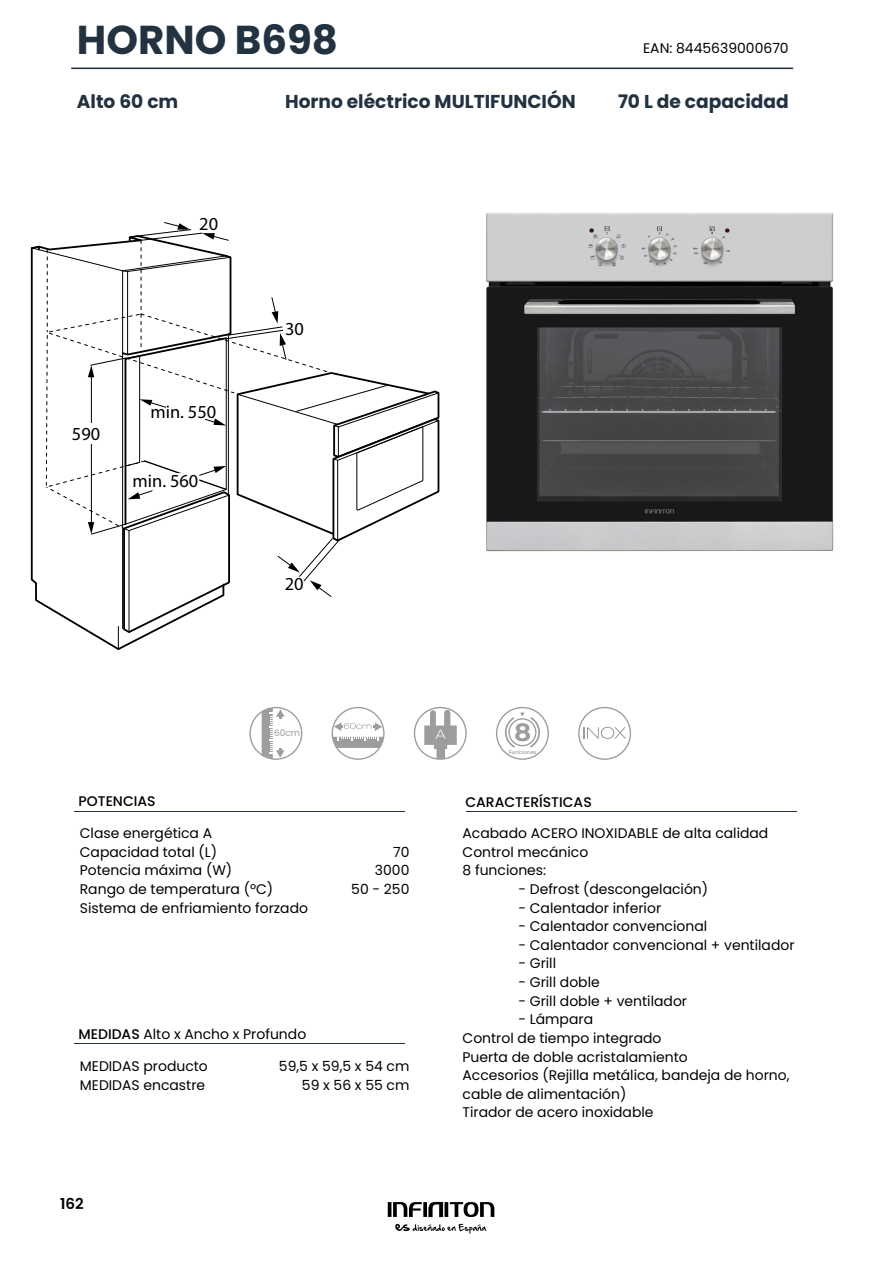
<style>
.page{position:relative;width:893px;height:1263px;background:#fff}
.page>*{position:absolute;margin:0;border:0;box-sizing:border-box;transform-origin:0 0}
.t1{font:700 40.35px "Poppins";color:#223241}
.t2{font:100 25.05px "Montserrat";color:#9d9d9c}
.t3{font:700 18.6px "Poppins";color:#223241}
.t4{font:18.45px "Myriad Pro";color:#000}
.t5{font:600 15px "Poppins";color:#000}
.t6{font:13.95px/18.6px "Poppins";color:#000}
.t7{font:500 13.95px "Poppins";color:#000}
.t8{font:9px "Poppins";color:#9d9d9c}
.t9{font:600 5.1px "Montserrat";color:#9d9d9c}
.s1{font-weight:500}
</style>
<div class="page">
<svg style="left:30px;top:222px;width:410px;height:427px"></svg>
<hr style="left:388px;top:1202px;width:3px;height:15px;background:#000">
<svg style="left:393px;top:1202px;width:29px;height:15px"></svg>
<svg style="left:423px;top:1202px;width:4px;height:15px"></svg>
<svg style="left:428px;top:1202px;width:15px;height:15px"></svg>
<hr style="left:445px;top:1202px;width:3px;height:15px;background:#000">
<svg style="left:450px;top:1202px;width:44px;height:15px"></svg>
<svg style="left:395px;top:1224px;width:91px;height:10px"></svg>
<svg style="left:414px;top:707px;width:53px;height:53px"></svg>
<svg style="left:332px;top:707px;width:53px;height:53px"></svg>
<svg style="left:496px;top:707px;width:53px;height:53px"></svg>
<svg style="left:578px;top:707px;width:53px;height:53px"></svg>
<svg style="left:249px;top:707px;width:53px;height:53px"></svg>
<img style="left:486px;top:213px;width:348px;height:339px">
<hr style="left:72px;top:68px;width:721px;height:1px;background:#223241">
<hr style="left:74px;top:811px;width:331px;height:1px;background:#223241">
<hr style="left:466px;top:811px;width:331px;height:1px;background:#223241">
<hr style="left:74px;top:1043px;width:331px;height:1px;background:#223241">
<h1 class="t1" style="left:77px;top:16px;width:263px">HORNO B698</h1>
<p class="t6" style="left:643px;top:39px;width:147px">EAN: 8445639000670</p>
<h3 class="t3" style="left:77px;top:90px;width:103px">Alto 60 cm</h3>
<h3 class="t3" style="left:285px;top:90px;width:292px">Horno eléctrico MULTIFUNCIÓN</h3>
<h3 class="t3" style="left:618px;top:90px;width:172px">70 L de capacidad</h3>
<h3 class="t4" style="left:199px;top:212px;width:20px">20</h3>
<h3 class="t4" style="left:72px;top:422px;width:30px">590</h3>
<h3 class="t4" style="left:150px;top:401px;width:67px">min. 550</h3>
<h3 class="t4" style="left:133px;top:470px;width:67px">min. 560</h3>
<h3 class="t4" style="left:285px;top:318px;width:20px">30</h3>
<h3 class="t4" style="left:285px;top:573px;width:20px">20</h3>
<p class="t8" style="left:274px;top:727px;width:28px">60cm</p>
<h2 class="t2" style="left:514px;top:715px;width:18px">8</h2>
<p class="t9" style="left:509px;top:748px;width:29px">Funciones</p>
<p class="t7" style="left:79px;top:793px;width:79px">POTENCIAS</p>
<p class="t7" style="left:465px;top:794px;width:128px">CARACTERÍSTICAS</p>
<p class="t6" style="left:80px;top:824px;width:230px">Clase energética A<br>Capacidad total (L)<br>Potencia máxima (W)<br>Rango de temperatura (ºC)<br>Sistema de enfriamiento forzado</p>
<p class="t6" style="left:463px;top:824px;width:307px">Acabado ACERO INOXIDABLE de alta calidad<br>Control mecánico<br>8 funciones:</p>
<p class="t6" style="left:351px;top:843px;width:60px;text-align:right">70<br>3000<br>50 - 250</p>
<p class="t6" style="left:518px;top:880px;width:191px">- Defrost (descongelación)</p>
<p class="t6" style="left:518px;top:898px;width:144px">- Calentador inferior</p>
<p class="t6" style="left:518px;top:917px;width:190px">- Calentador convencional</p>
<p class="t6" style="left:518px;top:936px;width:278px">- Calentador convencional + ventilador</p>
<p class="t6" style="left:518px;top:954px;width:39px">- Grill</p>
<p class="t6" style="left:518px;top:973px;width:83px">- Grill doble</p>
<p class="t6" style="left:518px;top:991px;width:170px">- Grill doble + ventilador</p>
<p class="t6" style="left:463px;top:1010px;width:328px;text-indent:56px">- Lámpara<br>Control de tiempo integrado<br>Puerta de doble acristalamiento<br>Accesorios (Rejilla metálica, bandeja de horno, cable de alimentación)<br>Tirador de acero inoxidable</p>
<p class="t6" style="left:79px;top:1025px;width:229px"><span class="s1">MEDIDAS</span> Alto x Ancho x Profundo</p>
<p class="t6" style="left:80px;top:1057px;width:130px">MEDIDAS producto<br>MEDIDAS encastre</p>
<p class="t6" style="left:279px;top:1057px;width:132px;text-align:right">59,5 x 59,5 x 54 cm<br>59 x 56 x 55 cm</p>
<p class="t5" style="left:60px;top:1194px;width:25px">162</p>
</div>
